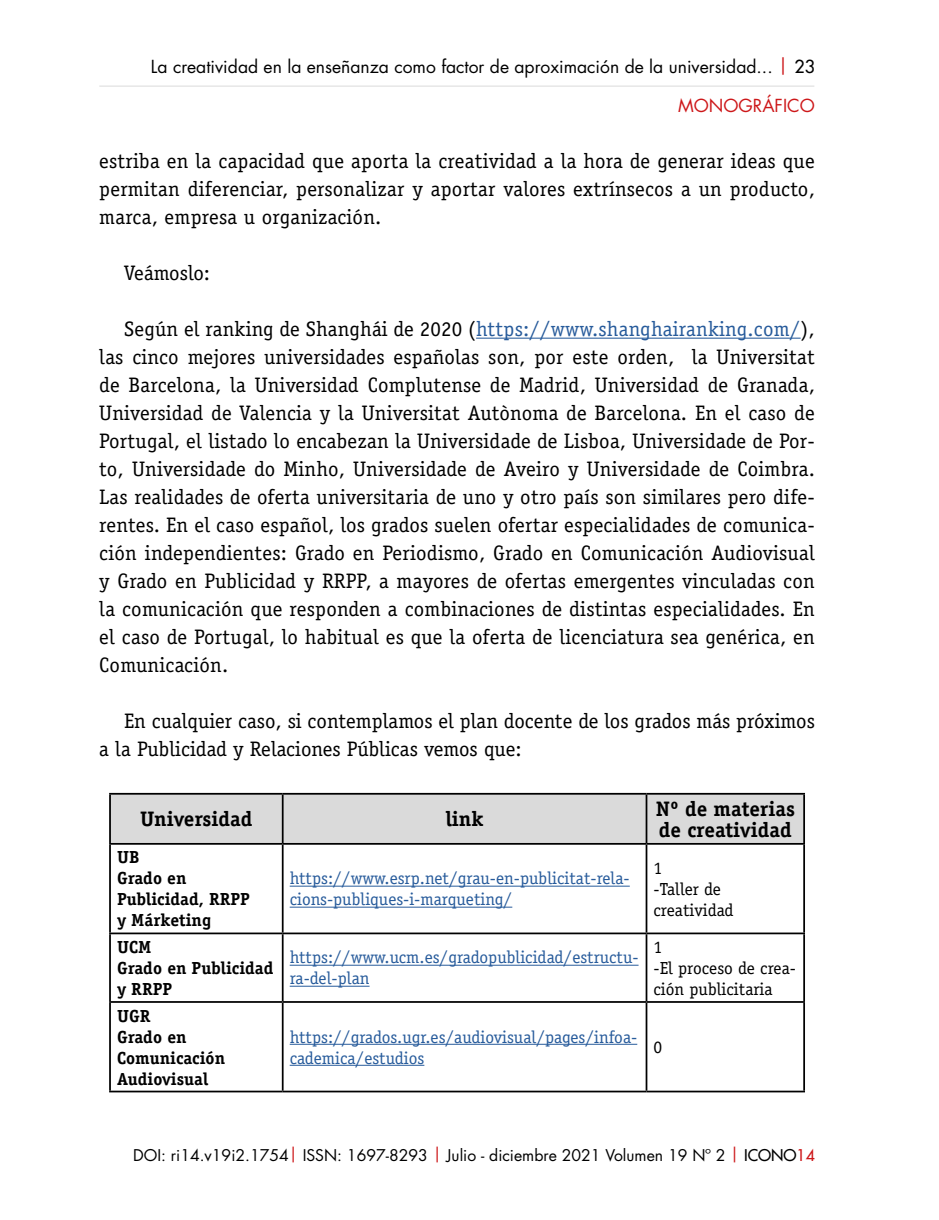
<style>
.page{position:relative;width:939px;height:1220px;background:#fff}
.page>*{position:absolute;margin:0;border:0;box-sizing:border-box;transform-origin:0 0}
.t1{font:21px/28px "Officina Serif Std";color:#000;text-align:justify}
.t2{font:700 21px/21px "Officina Serif Std";color:#000}
.t3{font:17.5px/21px "Officina Serif Std";color:#275b9b}
.t4{font:700 17.5px/21px "Officina Serif Std";color:#000}
.t5{font:17.5px/38.3px "Futura Std";color:#000;text-align:right}
.t6{font:17.5px/21px "Officina Serif Std";color:#000}
.t7{font:15.75px "Futura Std";color:#000}
.s1{color:#cd1719}
.s2{font-weight:500}
.s3{color:#275b9b}
.s4{font-weight:500;color:#cd1719}
</style>
<div class="page">
<hr style="left:99px;top:86px;width:715px;height:1px;background:#dadada">
<hr style="left:476px;top:338px;width:324px;height:1px;background:#275b9b">
<div style="left:111px;top:795px;width:691px;height:48px;background:#dadada"></div>
<svg style="left:111px;top:845px;width:691px;height:245px"></svg>
<hr style="left:109px;top:793px;width:173px;height:2px;background:#000">
<hr style="left:109px;top:795px;width:2px;height:48px;background:#000">
<hr style="left:282px;top:793px;width:364px;height:2px;background:#000">
<hr style="left:282px;top:795px;width:1px;height:48px;background:#000">
<hr style="left:646px;top:793px;width:158px;height:2px;background:#000">
<hr style="left:645px;top:795px;width:2px;height:48px;background:#000">
<hr style="left:802px;top:795px;width:2px;height:48px;background:#000">
<hr style="left:109px;top:843px;width:173px;height:2px;background:#000">
<hr style="left:109px;top:845px;width:2px;height:87px;background:#000">
<hr style="left:282px;top:843px;width:364px;height:2px;background:#000">
<hr style="left:282px;top:845px;width:1px;height:87px;background:#000">
<hr style="left:646px;top:843px;width:158px;height:2px;background:#000">
<hr style="left:645px;top:845px;width:2px;height:87px;background:#000">
<hr style="left:802px;top:845px;width:2px;height:87px;background:#000">
<hr style="left:109px;top:932px;width:173px;height:2px;background:#000">
<hr style="left:109px;top:934px;width:2px;height:67px;background:#000">
<hr style="left:282px;top:932px;width:364px;height:2px;background:#000">
<hr style="left:282px;top:934px;width:1px;height:67px;background:#000">
<hr style="left:646px;top:932px;width:158px;height:2px;background:#000">
<hr style="left:645px;top:934px;width:2px;height:67px;background:#000">
<hr style="left:802px;top:934px;width:2px;height:67px;background:#000">
<hr style="left:109px;top:1001px;width:173px;height:2px;background:#000">
<hr style="left:109px;top:1003px;width:2px;height:87px;background:#000">
<hr style="left:282px;top:1001px;width:364px;height:2px;background:#000">
<hr style="left:282px;top:1003px;width:1px;height:87px;background:#000">
<hr style="left:646px;top:1001px;width:158px;height:2px;background:#000">
<hr style="left:645px;top:1003px;width:2px;height:87px;background:#000">
<hr style="left:802px;top:1003px;width:2px;height:87px;background:#000">
<hr style="left:109px;top:1090px;width:173px;height:2px;background:#000">
<hr style="left:282px;top:1090px;width:364px;height:2px;background:#000">
<hr style="left:646px;top:1090px;width:158px;height:2px;background:#000">
<hr style="left:289px;top:886px;width:340px;height:1px;background:#275b9b">
<hr style="left:289px;top:907px;width:223px;height:1px;background:#275b9b">
<hr style="left:289px;top:965px;width:349px;height:1px;background:#275b9b">
<hr style="left:289px;top:986px;width:80px;height:1px;background:#275b9b">
<hr style="left:289px;top:1044px;width:348px;height:1px;background:#275b9b">
<hr style="left:289px;top:1065px;width:135px;height:1px;background:#275b9b">
<p class="t5" style="left:151px;top:48px;width:665px">La creatividad en la enseñanza como factor de aproximación de la universidad... <span class="s1">|</span> <span class="s2">23<br></span><span class="s1">MONOGRÁFICO</span></p>
<p class="t1" style="left:99px;top:147px;width:716px">estriba en la capacidad que aporta la creatividad a la hora de generar ideas que permitan diferenciar, personalizar y aportar valores extrínsecos a un producto, marca, empresa u organización.</p>
<p class="t1" style="left:124px;top:259px;width:87px">Veámoslo:</p>
<p class="t1" style="left:99px;top:315px;width:716px;text-indent:25px">Según el ranking de Shanghái de 2020 (<span class="s3">https://www.shanghairanking.com/</span>), las cinco mejores universidades españolas son, por este orden, la Universitat de Barcelona, la Universidad Complutense de Madrid, Universidad de Granada, Universidad de Valencia y la Universitat Autònoma de Barcelona. En el caso de Portugal, el listado lo encabezan la Universidade de Lisboa, Universidade de Por&shy;to, Universidade do Minho, Universidade de Aveiro y Universidade de Coimbra.<br>Las realidades de oferta universitaria de uno y otro país son similares pero dife&shy;rentes. En el caso español, los grados suelen ofertar especialidades de comunica&shy;ción independientes: Grado en Periodismo, Grado en Comunicación Audiovisual y Grado en Publicidad y RRPP, a mayores de ofertas emergentes vinculadas con la comunicación que responden a combinaciones de distintas especialidades. En el caso de Portugal, lo habitual es que la oferta de licenciatura sea genérica, en Comunicación.</p>
<p class="t1" style="left:99px;top:707px;width:716px;text-indent:25px">En cualquier caso, si contemplamos el plan docente de los grados más próximos a la Publicidad y Relaciones Públicas vemos que:</p>
<p class="t2" style="left:140px;top:808px;width:114px">Universidad</p>
<p class="t2" style="left:445px;top:808px;width:39px">link</p>
<p class="t2" style="left:655px;top:798px;width:141px">Nº de materias de creatividad</p>
<p class="t4" style="left:117px;top:847px;width:134px">UB<br>Grado en<br>Publicidad, RRPP y Márketing</p>
<p class="t3" style="left:289px;top:868px;width:341px">https://www.esrp.net/grau-en-publicitat-rela&shy;cions-publiques-i-marqueting/</p>
<p class="t6" style="left:653px;top:857px;width:82px">1<br>-Taller de creatividad</p>
<p class="t4" style="left:117px;top:936px;width:158px">UCM<br>Grado en Publicidad y RRPP</p>
<p class="t3" style="left:289px;top:947px;width:350px">https://www.ucm.es/gradopublicidad/estructu&shy;ra-del-plan</p>
<p class="t6" style="left:653px;top:936px;width:144px">1<br>-El proceso de crea&shy;ción publicitaria</p>
<p class="t4" style="left:117px;top:1005px;width:109px">UGR<br>Grado en<br>Comunicación<br>Audiovisual</p>
<p class="t3" style="left:289px;top:1026px;width:349px">https://grados.ugr.es/audiovisual/pages/infoa&shy;cademica/estudios</p>
<p class="t6" style="left:653px;top:1036px;width:10px">0</p>
<p class="t7" style="left:133px;top:1145px;width:683px">DOI: ri14.v19i2.1754<span class="s1">|</span> ISSN: 1697-8293 <span class="s1">|</span> Julio - diciembre 2021 Volumen 19 Nº 2 <span class="s1">|</span> <span class="s2">ICONO</span><span class="s4">14</span></p>
</div>
